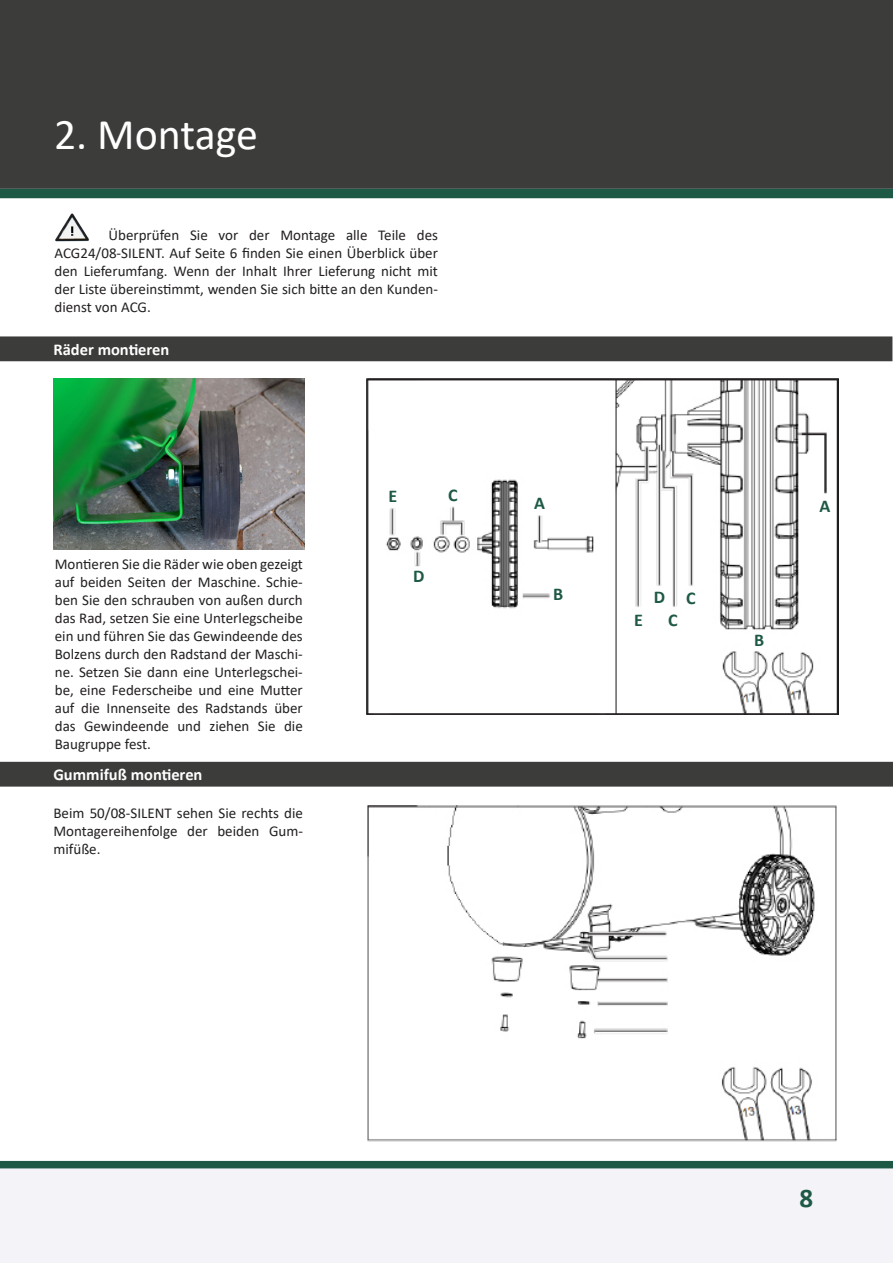
<style>
.page{position:relative;width:893px;height:1263px;background:#fff}
.page>*{position:absolute;margin:0;border:0;box-sizing:border-box;transform-origin:0 0}
.t1{font:43.95px "Calibri";letter-spacing:-.005em;color:#fff}
.t2{font:700 27px "Calibri";color:#1e5945}
.t3{font:700 18px "Calibri";color:#1e5945}
.t4{font:700 16.5px "Calibri";color:#fff}
.t5{font:15px/18px "Calibri";color:#231f20;text-align:justify}
</style>
<div class="page">
<svg style="left:0;top:1161px;width:893px;height:102px"></svg>
<div style="left:0;top:0;width:893px;height:189px;background:#3c3c3b"></div>
<div style="left:0;top:189px;width:893px;height:9px;background:#1e5945"></div>
<div style="left:0;top:337px;width:892px;height:23px;background:#3c3c3b"></div>
<div style="left:0;top:336px;width:892px;height:25px;border:2px solid #3c3c3b"></div>
<div style="left:0;top:762px;width:892px;height:24px;background:#3c3c3b"></div>
<div style="left:0;top:762px;width:893px;height:25px;border:2px solid #3c3c3b"></div>
<img style="left:55px;top:213px;width:34px;height:29px">
<img style="left:53px;top:379px;width:251px;height:170px">
<img style="left:386px;top:382px;width:441px;height:330px">
<div style="left:366px;top:379px;width:472px;height:336px;border:2px solid #231f20"></div>
<img style="left:367px;top:806px;width:470px;height:336px">
<p class="t1" style="left:54px;top:104px;width:205px">2. Montage</p>
<p class="t5" style="left:55px;top:226px;width:385px;text-indent:54px">Überprüfen Sie vor der Montage alle Teile des ACG24/08-SILENT. Auf Seite 6 finden Sie einen Überblick über den Lieferumfang. Wenn der Inhalt Ihrer Lieferung nicht mit der Liste übereinstimmt, wenden Sie sich bitte an den Kunden&shy;dienst von ACG.</p>
<p class="t4" style="left:53px;top:338px;width:117px">Räder montieren</p>
<p class="t5" style="left:55px;top:555px;width:250px">Montieren Sie die Räder wie oben gezeigt auf beiden Seiten der Maschine. Schie&shy;ben Sie den schrauben von außen durch das Rad, setzen Sie eine Unterlegscheibe ein und führen Sie das Gewindeende des Bolzens durch den Radstand der Maschi&shy;ne. Setzen Sie dann eine Unterlegschei&shy;be, eine Federscheibe und eine Mutter auf die Innenseite des Radstands über das Gewindeende und ziehen Sie die Baugruppe fest.</p>
<p class="t4" style="left:53px;top:763px;width:151px">Gummifuß montieren</p>
<p class="t5" style="left:53px;top:804px;width:251px">Beim 50/08-SILENT sehen Sie rechts die Montagereihenfolge der beiden Gum&shy;mifüße.</p>
<p class="t3" style="left:389px;top:483px;width:10px">E</p>
<p class="t3" style="left:448px;top:482px;width:11px">C</p>
<p class="t3" style="left:413px;top:563px;width:13px">D</p>
<p class="t3" style="left:534px;top:490px;width:12px">A</p>
<p class="t3" style="left:553px;top:581px;width:12px">B</p>
<p class="t3" style="left:634px;top:607px;width:10px">E</p>
<p class="t3" style="left:654px;top:585px;width:13px">D</p>
<p class="t3" style="left:668px;top:607px;width:11px">C</p>
<p class="t3" style="left:686px;top:585px;width:11px">C</p>
<p class="t3" style="left:754px;top:627px;width:12px">B</p>
<p class="t3" style="left:819px;top:494px;width:12px">A</p>
<p class="t2" style="left:799px;top:1179px;width:15px">8</p>
</div>
